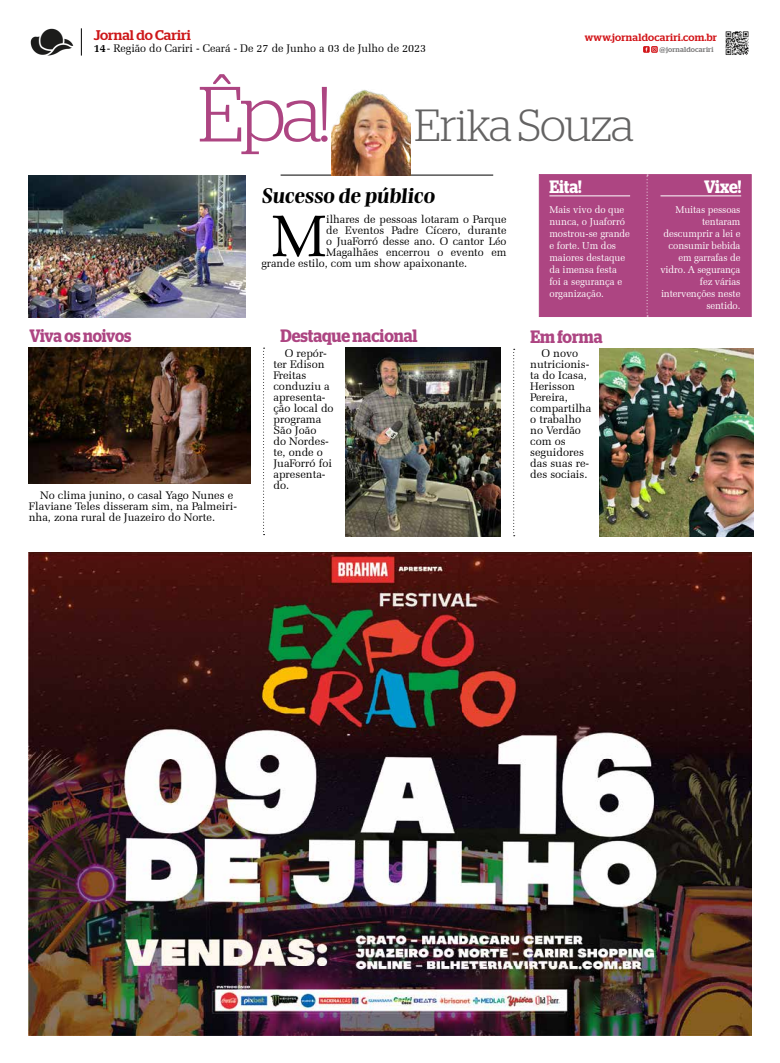
<style>
.page{position:relative;width:780px;height:1063px;background:#fff}
.page>*{position:absolute;margin:0;border:0;box-sizing:border-box;transform-origin:0 0}
.t1{font:59px "Zapf Elliptical 711 BT";color:#000}
.t2{font:300 45px "Stag";letter-spacing:-.02em;color:#646363}
.t3{font:800 19.7px "Bridge Head";color:#000;scale:1.1 1}
.t4{font:600 17.9px "Stag";letter-spacing:-.005em;color:#ad4582;scale:.89 1}
.t5{font:600 17.9px "Stag";letter-spacing:-.025em;color:#ad4582;scale:.87 1}
.t6{font:600 17.9px "Stag";letter-spacing:-.005em;color:#fff;scale:.89 1}
.t7{font:500 14px "Stag";color:#cd1719}
.t8{font:11px/11px "Zapf Elliptical 711 BT";color:#000}
.t9{font:500 10.4px "Stag";letter-spacing:.025em;color:#d21418}
.t10{font:10px/12px "Zapf Elliptical 711 BT";letter-spacing:-.01em;color:#fff}
.t11{font:500 7.2px "Stag";letter-spacing:.025em;color:#7c7b7b}
.s1{font-weight:700}
.s2{font-size:78px;color:#ad4582}
</style>
<div class="page">
<img style="left:30px;top:28px;width:43px;height:28px">
<svg style="left:81px;top:28px;width:1px;height:28px"></svg>
<img style="left:725px;top:31px;width:24px;height:24px">
<div style="left:643px;top:46px;width:6px;height:7px;background:#d21418"></div>
<svg style="left:651px;top:46px;width:6px;height:7px"></svg>
<svg style="left:645px;top:47px;width:11px;height:5px"></svg>
<hr style="left:280px;top:175px;width:213px;height:1px;background:#000">
<img style="left:331px;top:90px;width:79px;height:85px">
<svg style="left:513px;top:349px;width:1px;height:187px"></svg>
<svg style="left:263px;top:348px;width:1px;height:187px"></svg>
<div style="left:539px;top:174px;width:212px;height:143px;background:#ad4582;border:1px solid #ad4582"></div>
<img style="left:599px;top:348px;width:154px;height:189px">
<hr style="left:549px;top:195px;width:81px;height:1px;background:#fff">
<hr style="left:660px;top:195px;width:81px;height:1px;background:#fff">
<svg style="left:646px;top:175px;width:2px;height:142px"></svg>
<img style="left:28px;top:175px;width:217px;height:142px">
<img style="left:346px;top:348px;width:154px;height:188px">
<img style="left:28px;top:348px;width:222px;height:136px">
<img style="left:29px;top:552px;width:722px;height:483px">
<p class="t7" style="left:94px;top:27px;width:98px">Jornal do Cariri</p>
<p class="t8" style="left:94px;top:43px;width:334px"><span class="s1">14</span>- Região do Cariri - Ceará - De 27 de Junho a 03 de Julho de 2023</p>
<p class="t9" style="left:584px;top:32px;width:134px">www.jornaldocariri.com.br</p>
<p class="t11" style="left:659px;top:45px;width:55px">@jornaldocariri</p>
<h2 class="t2" style="left:198px;top:100px;width:438px"><span class="s2">Êpa!</span> Erika Souza</h2>
<h3 class="t3" style="left:261px;top:183px;width:161px">Sucesso de público</h3>
<h3 class="t6" style="left:549px;top:176px;width:38px">Eita!</h3>
<h3 class="t6" style="left:704px;top:176px;width:43px">Vixe!</h3>
<p class="t10" style="left:549px;top:204px;width:82px">Mais vivo do que nunca, o Juaforró mostrou-se grande e forte. Um dos maiores destaque da imensa festa foi a segurança e organização.</p>
<p class="t10" style="left:660px;top:204px;width:81px;text-align:right">Muitas pessoas tentaram descumprir a lei e consumir bebida em garrafas de vidro. A segurança fez várias intervenções neste sentido.</p>
<h1 class="t1" style="left:271px;top:201px;width:56px">M</h1>
<p class="t8" style="left:326px;top:214px;width:182px">ilhares de pessoas lotaram o Parque</p>
<p class="t8" style="left:326px;top:225px;width:182px">de Eventos Padre Cícero, durante</p>
<p class="t8" style="left:326px;top:236px;width:182px">o JuaForró desse ano. O cantor Léo</p>
<p class="t8" style="left:326px;top:247px;width:182px">Magalhães encerrou o evento em</p>
<p class="t8" style="left:261px;top:258px;width:207px">grande estilo, com um show apaixonante.</p>
<h3 class="t5" style="left:29px;top:325px;width:119px">Viva os noivos</h3>
<h3 class="t4" style="left:280px;top:325px;width:155px">Destaque nacional</h3>
<p class="t8" style="left:29px;top:490px;width:210px;text-indent:11px">No clima junino, o casal Yago Nunes e<br>Flaviane Teles disseram sim, na Palmeiri&shy;nha, zona rural de Juazeiro do Norte.</p>
<p class="t8" style="left:273px;top:347px;width:62px;text-indent:11px">O repór&shy;ter Edison<br>Freitas conduziu a apresenta&shy;ção local do programa<br>São João<br>do Nordes&shy;te, onde o<br>JuaForró foi apresenta&shy;do.</p>
<h3 class="t4" style="left:530px;top:326px;width:82px">Em forma</h3>
<p class="t8" style="left:530px;top:348px;width:63px;text-indent:11px">O novo nutricionis&shy;ta do Icasa,<br>Herisson<br>Pereira, compartilha o trabalho no Verdão com os seguidores das suas re&shy;des sociais.</p>
</div>
